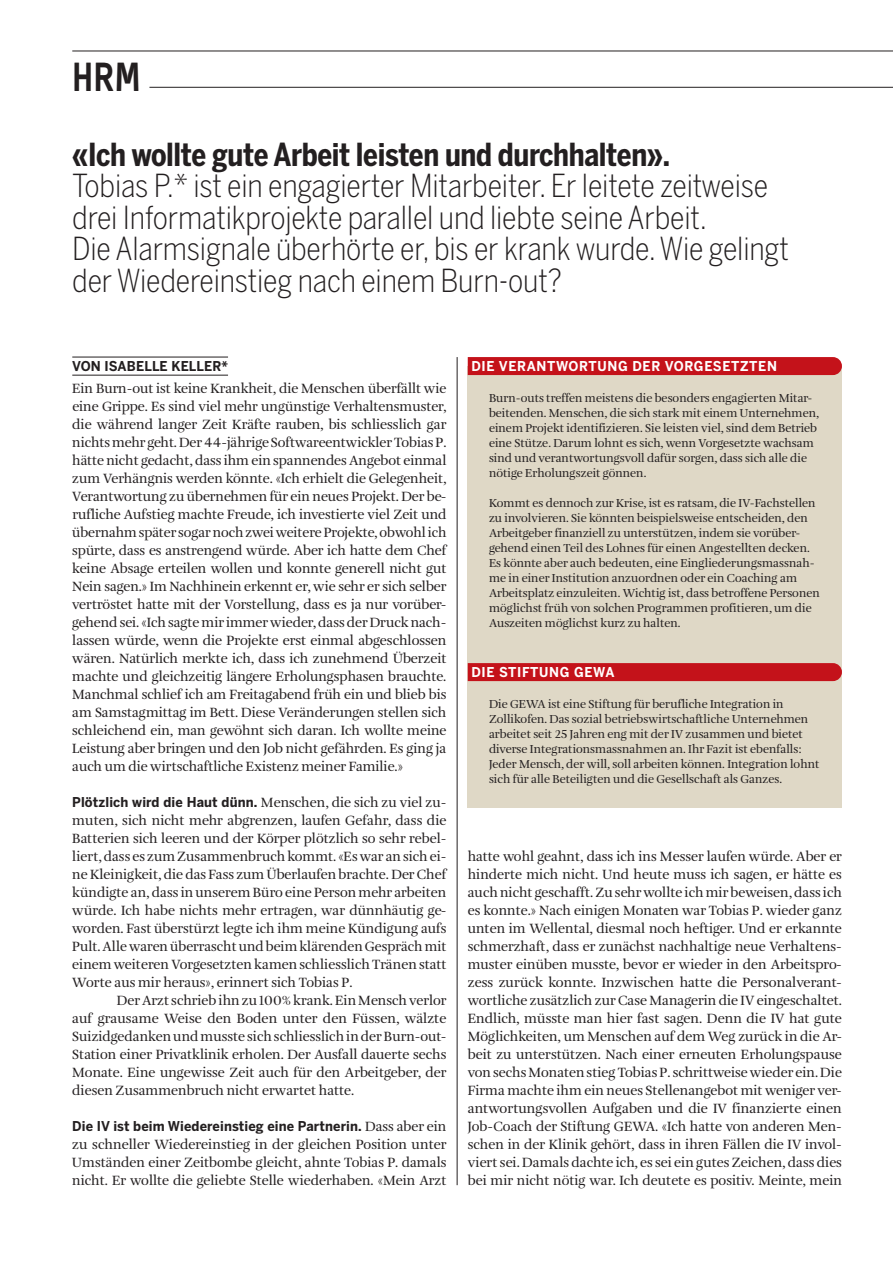
<style>
.page{position:relative;width:893px;height:1263px;background:#fff}
.page>*{position:absolute;margin:0;border:0;box-sizing:border-box;transform-origin:0 0}
.t1{font:900 39px "Typestar";color:#231f20;scale:.95 1}
.t2{font:300 31.5px/31.5px "Benton Sans Cond";letter-spacing:-.005em;color:#231f20}
.t3{font:700 31.5px "Benton Sans Cond";letter-spacing:-.01em;color:#231f20;scale:.95 1}
.t4{font:13.8px/18px "Amalia Pro";color:#231f20;text-align:justify}
.t5{font:700 13.5px "Benton Sans";letter-spacing:.01em;color:#231f20;scale:.95 1}
.t6{font:700 13.5px "Benton Sans";letter-spacing:.05em;color:#fff;scale:.95 1}
.t7{font:12px/15px "Amalia Pro";color:#231f20}
.s1{font-family:"Amalia Pro";font-weight:400;font-size:13.8px}
</style>
<div class="page">
<hr style="left:72px;top:51px;width:821px;height:1px;background:#231f20">
<hr style="left:149px;top:87px;width:744px;height:1px;background:#231f20">
<hr style="left:72px;top:357px;width:156px;height:1px;background:#231f20">
<hr style="left:72px;top:375px;width:156px;height:1px;background:#231f20">
<div style="left:468px;top:366px;width:374px;height:315px;background:#dfd8c6"></div>
<div style="left:468px;top:357px;width:374px;height:18px;background:#c4121a"></div>
<div style="left:468px;top:663px;width:374px;height:144px;background:#dfd8c6"></div>
<div style="left:468px;top:663px;width:374px;height:18px;background:#c4121a"></div>
<hr style="left:457px;top:357px;width:1px;height:828px;background:#231f20">
<h1 class="t1" style="left:72px;top:53px;width:75px">HRM</h1>
<h2 class="t3" style="left:72px;top:136px;width:631px">«Ich wollte gute Arbeit leisten und durchhalten».</h2>
<h2 class="t2" style="left:72px;top:171px;width:718px">Tobias P.* ist ein engagierter Mitarbeiter. Er leitete zeitweise drei Informatikprojekte parallel und liebte seine Arbeit.<br>Die Alarmsignale überhörte er, bis er krank wurde. Wie gelingt der Wiedereinstieg nach einem Burn-out?</h2>
<p class="t5" style="left:72px;top:358px;width:166px">VON ISABELLE KELLER*</p>
<p class="t4" style="left:72px;top:380px;width:376px">Ein Burn-out ist keine Krankheit, die Menschen überfällt wie eine Grippe. Es sind viel mehr ungünstige Verhaltensmuster, die während langer Zeit Kräfte rauben, bis schliesslich gar nichtsmehr geht.Der44-jährige SoftwareentwicklerTobiasP. hätte nicht gedacht, dass ihm ein spannendes Angebot einmal zum Verhängnis werden könnte. «Ich erhielt die Gelegenheit, Verantwortung zu übernehmen für ein neues Projekt. Der be&shy;rufliche Aufstieg machte Freude, ich investierte viel Zeit und übernahmspäter sogarnochzwei weitereProjekte,obwohlich spürte, dass es anstrengend würde. Aber ich hatte dem Chef keine Absage erteilen wollen und konnte generell nicht gut Nein sagen.» Im Nachhinein erkennt er, wie sehr er sich selber vertröstet hatte mit der Vorstellung, dass es ja nur vorüber&shy;gehendsei.«Ichsagtemir immer wieder,dassderDrucknach&shy;lassen würde, wenn die Projekte erst einmal abgeschlossen wären. Natürlich merkte ich, dass ich zunehmend Überzeit machte und gleichzeitig längere Erholungsphasen brauchte.<br>Manchmal schlief ich am Freitagabend früh ein und blieb bis am Samstagmittag im Bett. Diese Veränderungen stellen sich schleichend ein, man gewöhnt sich daran. Ich wollte meine Leistung aber bringen und den Job nicht gefährden. Es ging ja auch um die wirtschaftliche Existenz meiner Familie.»</p>
<p class="t5" style="left:72px;top:794px;width:395px">PLÖTZLICH WIRD DIE HAUT DÜNN. <span class="s1">Menschen, die sich zu viel zu-</span></p>
<p class="t4" style="left:72px;top:812px;width:376px">muten, sich nicht mehr abgrenzen, laufen Gefahr, dass die Batterien sich leeren und der Körper plötzlich so sehr rebel&shy;liert,dass es zumZusammenbruchkommt.«Es war ansichei&shy;ne Kleinigkeit, die das Fass zum Überlaufen brachte. Der Chef kündigte an, dass in unserem Büro eine Person mehr arbeiten würde. Ich habe nichts mehr ertragen, war dünnhäutig ge&shy;worden. Fast überstürzt legte ich ihm meine Kündigung aufs Pult.Alle warenüberraschtundbeimklärenden Gesprächmit einem weiteren Vorgesetzten kamen schliesslich Tränen statt Worte aus mir heraus», erinnert sich Tobias P.</p>
<p class="t4" style="left:72px;top:992px;width:376px;text-indent:45px">DerArzt schrieb ihnzu100%krank.EinMenschverlor auf grausame Weise den Boden unter den Füssen, wälzte Suizidgedankenundmusste sichschliesslichinderBurn-out-Station einer Privatklinik erholen. Der Ausfall dauerte sechs Monate. Eine ungewisse Zeit auch für den Arbeitgeber, der diesen Zusammenbruch nicht erwartet hatte.</p>
<p class="t5" style="left:72px;top:1118px;width:395px">DIE IV IST BEIM WIEDEREINSTIEG EINE PARTNERIN. <span class="s1">Dass aber ein</span></p>
<p class="t4" style="left:72px;top:1136px;width:376px">zu schneller Wiedereinstieg in der gleichen Position unter Umständen einer Zeitbombe gleicht, ahnte Tobias P. damals nicht. Er wollte die geliebte Stelle wiederhaben. «Mein Arzt</p>
<p class="t6" style="left:471px;top:358px;width:323px">DI E VERANTWORTUNG DER VORGESETZTEN</p>
<p class="t7" style="left:489px;top:391px;width:331px">Burn-outs treffen meistens die besonders engagierten Mitar&shy;beitenden. Menschen, die sich stark mit einem Unternehmen, einem Projekt identifizieren. Sie leisten viel, sind dem Betrieb eine Stütze. Darum lohnt es sich, wenn Vorgesetzte wachsam sind und verantwortungsvoll dafür sorgen, dass sich alle die nötige Erholungszeit gönnen.</p>
<p class="t7" style="left:489px;top:496px;width:332px">Kommt es dennoch zur Krise, ist es ratsam, die IV-Fachstellen zu involvieren. Sie könnten beispielsweise entscheiden, den Arbeitgeber finanziell zu unterstützen, indem sie vorüber&shy;gehend einen Teil des Lohnes für einen Angestellten decken.<br>Es könnte aber auch bedeuten, eine Eingliederungsmassnah&shy;me in einer Institution anzuordnen oder ein Coaching am Arbeitsplatz einzuleiten. Wichtig ist, dass betroffene Personen möglichst früh von solchen Programmen profitieren, um die Auszeiten möglichst kurz zu halten.</p>
<p class="t6" style="left:471px;top:664px;width:152px">DI E STI FTUNG GEWA</p>
<p class="t7" style="left:489px;top:697px;width:332px">Die GEWA ist eine Stiftung für berufliche Integration in Zollikofen. Das sozial betriebswirtschaftliche Unternehmen arbeitet seit 25 Jahren eng mit der IV zusammen und bietet diverse Integrationsmassnahmen an. Ihr Fazit ist ebenfalls:<br>Jeder Mensch, der will, soll arbeiten können. Integration lohnt sich für alle Beteiligten und die Gesellschaft als Ganzes.</p>
<p class="t4" style="left:468px;top:848px;width:376px">hatte wohl geahnt, dass ich ins Messer laufen würde. Aber er hinderte mich nicht. Und heute muss ich sagen, er hätte es auchnicht geschafft.Zu sehr wollte ichmir beweisen, dass ich es konnte.» Nach einigen Monaten war Tobias P. wieder ganz unten im Wellental, diesmal noch heftiger. Und er erkannte schmerzhaft, dass er zunächst nachhaltige neue Verhaltens&shy;muster einüben musste, bevor er wieder in den Arbeitspro&shy;zess zurück konnte. Inzwischen hatte die Personalverant&shy;wortliche zusätzlich zur Case Managerin die IV eingeschaltet.<br>Endlich, müsste man hier fast sagen. Denn die IV hat gute Möglichkeiten, um Menschen auf dem Weg zurück in die Ar&shy;beit zu unterstützen. Nach einer erneuten Erholungspause vonsechsMonatenstieg Tobias P. schrittweise wieder ein.Die Firma machte ihm ein neues Stellenangebot mit weniger ver&shy;antwortungsvollen Aufgaben und die IV finanzierte einen Job-Coach der Stiftung GEWA. «Ich hatte von anderen Men&shy;schen in der Klinik gehört, dass in ihren Fällen die IV invol&shy;viert sei. Damals dachte ich, es sei ein gutes Zeichen, dass dies bei mir nicht nötig war. Ich deutete es positiv. Meinte, mein</p>
</div>
